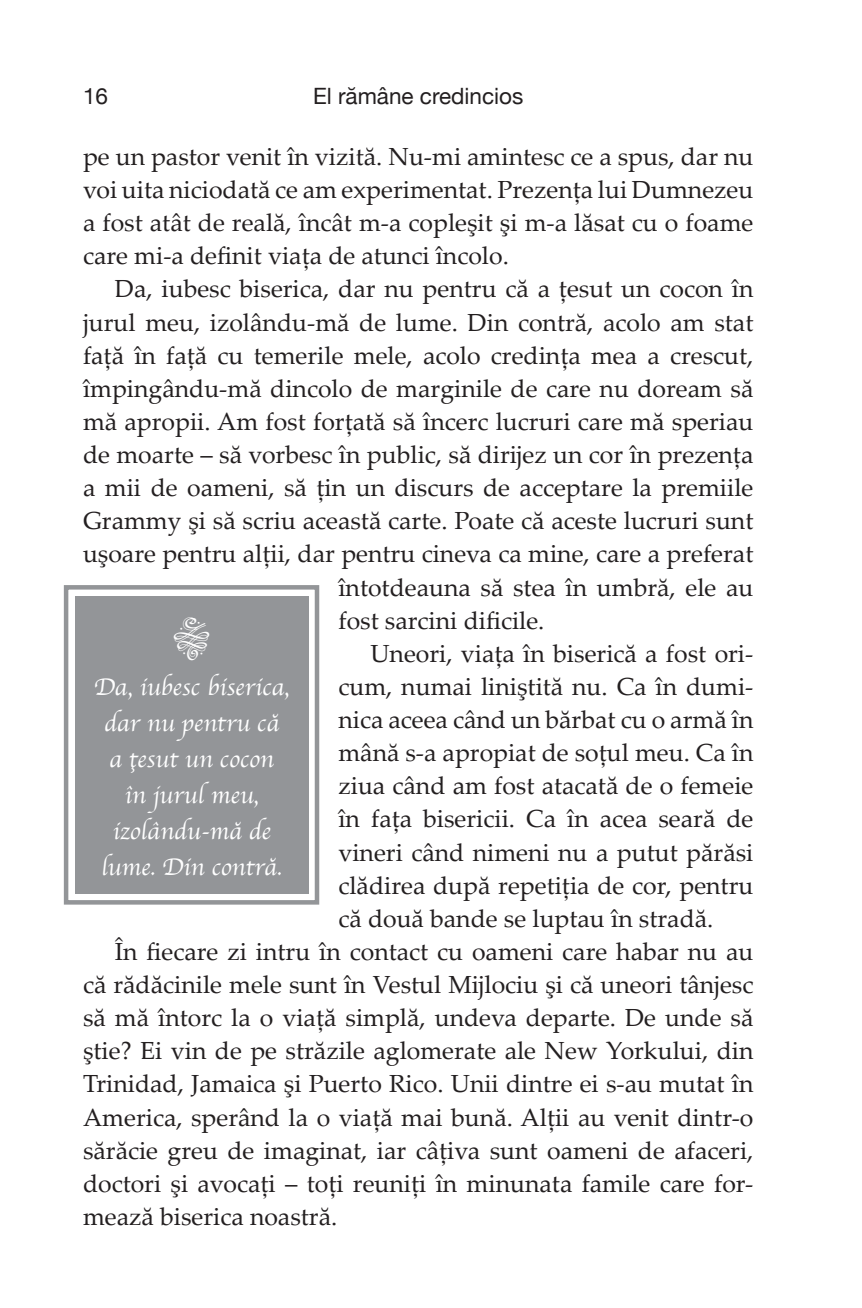
<style>
.page{position:relative;width:862px;height:1308px;background:#fff}
.page>*{position:absolute;margin:0;border:0;box-sizing:border-box;transform-origin:0 0}
.t1{font:24.75px/33.1px "Palatino Linotype";color:#231f20;text-align:justify}
.t2{font:24.75px/36px "Apple Chancery";color:#fff;text-align:center}
.t3{font:22.5px "Helvetica Neue";color:#231f20}
</style>
<div class="page">
<div style="left:64px;top:585px;width:255px;height:319px;border:4px solid #939598"></div>
<div style="left:75px;top:596px;width:233px;height:297px;background:#939598"></div>
<p class="t3" style="left:83px;top:80px;width:27px">16</p>
<p class="t3" style="left:313px;top:80px;width:212px">El rămâne credincios</p>
<p class="t1" style="left:83px;top:139px;width:671px">pe un pastor venit în vizită. Nu-mi amintesc ce a spus, dar nu voi uita niciodată ce am experimentat. Prezenţa lui Dumnezeu a fost atât de reală, încât m-a copleşit şi m-a lăsat cu o foame care mi-a definit viaţa de atunci încolo.</p>
<p class="t1" style="left:115px;top:271px;width:639px">Da, iubesc biserica, dar nu pentru că a ţesut un cocon în</p>
<p class="t1" style="left:83px;top:304px;width:671px">jurul meu, izolându-mă de lume. Din contră, acolo am stat</p>
<p class="t1" style="left:83px;top:338px;width:671px">faţă în faţă cu temerile mele, acolo credinţa mea a crescut,</p>
<p class="t1" style="left:83px;top:371px;width:671px">împingându-mă dincolo de marginile de care nu doream să</p>
<p class="t1" style="left:83px;top:404px;width:671px">mă apropii. Am fost forţată să încerc lucruri care mă speriau</p>
<p class="t1" style="left:83px;top:437px;width:671px">de moarte – să vorbesc în public, să dirijez un cor în prezenţa</p>
<p class="t1" style="left:83px;top:470px;width:671px">a mii de oameni, să ţin un discurs de acceptare la premiile</p>
<p class="t1" style="left:83px;top:503px;width:671px">Grammy şi să scriu această carte. Poate că aceste lucruri sunt</p>
<p class="t1" style="left:83px;top:536px;width:671px">uşoare pentru alţii, dar pentru cineva ca mine, care a preferat</p>
<p class="t1" style="left:338px;top:569px;width:416px">întotdeauna să stea în umbră, ele au</p>
<p class="t1" style="left:338px;top:603px;width:207px">fost sarcini dificile.</p>
<p class="t1" style="left:370px;top:636px;width:384px">Uneori, viaţa în biserică a fost ori-</p>
<p class="t1" style="left:338px;top:669px;width:416px">cum, numai liniştită nu. Ca în dumi-</p>
<p class="t1" style="left:338px;top:702px;width:416px">nica aceea când un bărbat cu o armă în</p>
<p class="t1" style="left:338px;top:735px;width:416px">mână s-a apropiat de soţul meu. Ca în</p>
<p class="t1" style="left:338px;top:768px;width:416px">ziua când am fost atacată de o femeie</p>
<p class="t1" style="left:338px;top:801px;width:416px">în faţa bisericii. Ca în acea seară de</p>
<p class="t1" style="left:338px;top:834px;width:416px">vineri când nimeni nu a putut părăsi</p>
<p class="t1" style="left:338px;top:867px;width:416px">clădirea după repetiţia de cor, pentru</p>
<p class="t1" style="left:338px;top:901px;width:376px">că două bande se luptau în stradă.</p>
<p class="t1" style="left:115px;top:934px;width:639px">În fiecare zi intru în contact cu oameni care habar nu au</p>
<p class="t1" style="left:83px;top:967px;width:671px">că rădăcinile mele sunt în Vestul Mijlociu şi că uneori tânjesc</p>
<p class="t1" style="left:83px;top:1000px;width:671px">să mă întorc la o viaţă simplă, undeva departe. De unde să</p>
<p class="t1" style="left:83px;top:1033px;width:671px">ştie? Ei vin de pe străzile aglomerate ale New Yorkului, din</p>
<p class="t1" style="left:83px;top:1066px;width:671px">Trinidad, Jamaica şi Puerto Rico. Unii dintre ei s-au mutat în</p>
<p class="t1" style="left:83px;top:1099px;width:671px">America, sperând la o viaţă mai bună. Alţii au venit dintr-o</p>
<p class="t1" style="left:83px;top:1132px;width:671px">sărăcie greu de imaginat, iar câţiva sunt oameni de afaceri,</p>
<p class="t1" style="left:83px;top:1165px;width:671px">doctori şi avocaţi – toţi reuniţi în minunata famile care for-</p>
<p class="t1" style="left:83px;top:1199px;width:255px">mează biserica noastră.</p>
<p class="t2" style="left:94px;top:668px;width:197px">Da, iubesc biserica, dar nu pentru că<br>a ţesut un cocon<br>în jurul meu, izolându-mă de lume. Din contră.</p>
</div>
